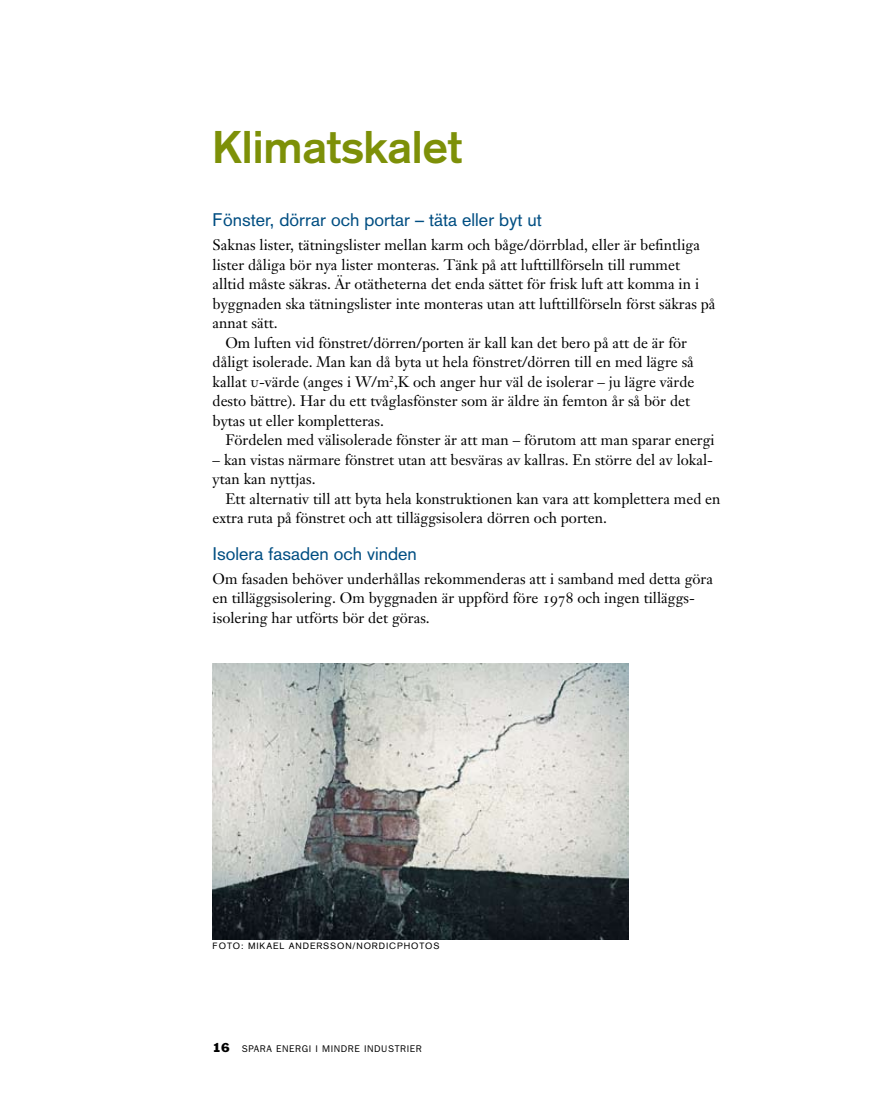
<style>
.page{position:relative;width:893px;height:1106px;background:#fff}
.page>*{position:absolute;margin:0;border:0;box-sizing:border-box;transform-origin:0 0}
.t1{font:700 45px "Akzidenz Grotesk";color:#7d9008}
.t2{font:18px "Akzidenz Grotesk";color:#004e82}
.t3{font:15px/19.5px "Janson Text";color:#000}
.t4{font:9.75px "Franklin Gothic";letter-spacing:.06em;color:#000}
.t5{font:9px "Akzidenz Grotesk";letter-spacing:.1em;color:#000}
.s1{font-family:"Janson Text Roman SC"}
.s2{font-size:12px}
</style>
<div class="page">
<img style="left:213px;top:663px;width:415px;height:276px">
<h1 class="t1" style="left:213px;top:120px;width:251px">Klimatskalet</h1>
<p class="t2" style="left:213px;top:209px;width:331px">Fönster, dörrar och portar – täta eller byt ut</p>
<p class="t3" style="left:213px;top:235px;width:489px">Saknas lister, tätningslister mellan karm och båge/dörrblad, eller är befintliga</p>
<p class="t3" style="left:213px;top:255px;width:469px">lister dåliga bör nya lister monteras. Tänk på att lufttillförseln till rummet</p>
<p class="t3" style="left:213px;top:274px;width:488px">alltid måste säkras. Är otätheterna det enda sättet för frisk luft att komma in i</p>
<p class="t3" style="left:213px;top:294px;width:504px">byggnaden ska tätningslister inte monteras utan att lufttillförseln först säkras på</p>
<p class="t3" style="left:213px;top:313px;width:66px">annat sätt.</p>
<p class="t3" style="left:225px;top:333px;width:463px">Om luften vid fönstret/dörren/porten är kall kan det bero på att de är för</p>
<p class="t3" style="left:213px;top:352px;width:483px">dåligt isolerade. Man kan då byta ut hela fönstret/dörren till en med lägre så</p>
<p class="t3" style="left:213px;top:372px;width:483px">kallat <span class="s1">u</span>-värde (anges i W/m<sup>2</sup>,K och anger hur väl de isolerar – ju lägre värde</p>
<p class="t3" style="left:213px;top:391px;width:479px">desto bättre). Har du ett tvåglasfönster som är äldre än femton år så bör det</p>
<p class="t3" style="left:213px;top:411px;width:173px">bytas ut eller kompletteras.</p>
<p class="t3" style="left:225px;top:430px;width:491px">Fördelen med välisolerade fönster är att man – förutom att man sparar energi</p>
<p class="t3" style="left:213px;top:450px;width:501px">– kan vistas närmare fönstret utan att besväras av kallras. En större del av lokal&shy;ytan kan nyttjas.</p>
<p class="t3" style="left:213px;top:489px;width:509px;text-indent:13px">Ett alternativ till att byta hela konstruktionen kan vara att komplettera med en extra ruta på fönstret och att tilläggsisolera dörren och porten.</p>
<p class="t2" style="left:213px;top:543px;width:206px">Isolera fasaden och vinden</p>
<p class="t3" style="left:213px;top:568px;width:502px">Om fasaden behöver underhållas rekommenderas att i samband med detta göra en tilläggsisolering. Om byggnaden är uppförd före <span class="s1">1978</span> och ingen tilläggs&shy;isolering har utförts bör det göras.</p>
<p class="t5" style="left:213px;top:940px;width:54px">foto: Mikael</p>
<p class="t5" style="left:289px;top:940px;width:15px">Ander</p>
<p class="t5" style="left:323px;top:940px;width:118px">sson/n ord icphotos</p>
<p class="t4" style="left:213px;top:1043px;width:211px"><span class="s2">16</span> SPARA ENERGI I MINDRE INDUSTRIER</p>
</div>
